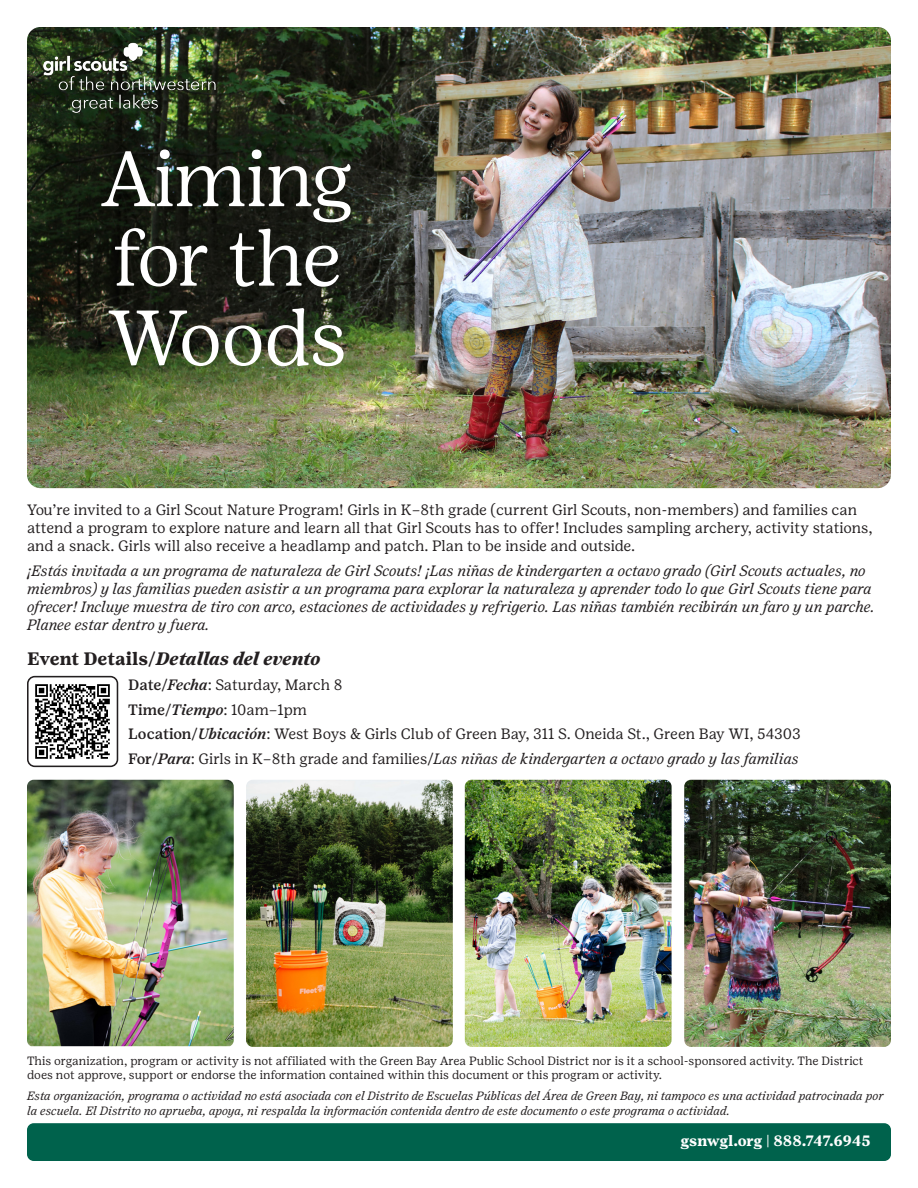
<style>
.page{position:relative;width:918px;height:1188px;background:#fff}
.page>*{position:absolute;margin:0;border:0;box-sizing:border-box;transform-origin:0 0}
.t1{font:300 78px "Girl Scout Display";color:#fff}
.t2{font:italic 700 18px "Girl Scout Text";color:#231f20}
.t3{font:italic 15px/18px "Girl Scout Text";letter-spacing:-.01em;color:#231f20}
.t4{font:15px/18px "Girl Scout Text";letter-spacing:-.005em;color:#231f20}
.t5{font:700 15px "Girl Scout Text";letter-spacing:-.01em;color:#fff}
.t6{font:italic 12px/14.4px "Girl Scout Text";color:#231f20}
.t7{font:12px/14.4px "Girl Scout Text";color:#231f20}
.s1{font-family:"Girl Scout Display";font-weight:300}
.s2{font-style:normal}
.s3{font-weight:500}
.s4{font-weight:500;font-style:italic}
.s5{font-weight:500;font-style:normal}
.s6{font-family:"Girl Scout Display";font-weight:300;font-style:normal}
</style>
<div class="page">
<img style="left:27px;top:27px;width:864px;height:461px">
<img style="left:38px;top:38px;width:181px;height:95px">
<div style="left:27px;top:1123px;width:864px;height:38px;background:#00624c;border-radius:7px"></div>
<img style="left:27px;top:780px;width:207px;height:266px">
<img style="left:246px;top:780px;width:207px;height:267px">
<img style="left:465px;top:780px;width:207px;height:267px">
<img style="left:684px;top:780px;width:207px;height:267px">
<img style="left:28px;top:677px;width:89px;height:89px">
<div style="left:27px;top:676px;width:91px;height:91px;border:2px solid #231f20;border-radius:7px"></div>
<p class="t1" style="left:102px;top:135px;width:252px">Aiming</p>
<p class="t1" style="left:114px;top:214px;width:229px">for the</p>
<p class="t1" style="left:108px;top:294px;width:240px">Woods</p>
<p class="t4" style="left:27px;top:501px;width:847px">You’re invited to a Girl Scout Nature Program! Girls in K<span class="s1">–</span>8th grade (current Girl Scouts, non-members) and families can attend a program to explore nature and learn all that Girl Scouts has to offer! Includes sampling archery, activity stations, and a snack. Girls will also receive a headlamp and patch. Plan to be inside and outside.</p>
<p class="t3" style="left:27px;top:562px;width:849px">¡Estás invitada a un programa de naturaleza de Girl Scouts! ¡Las niñas de kindergarten a octavo grado (Girl Scouts actuales, no miembros) y las familias pueden asistir a un programa para explorar la naturaleza y aprender todo lo que Girl Scouts tiene para ofrecer! Incluye muestra de tiro con arco, estaciones de actividades y refrigerio. Las niñas también recibirán un faro y un parche.<br>Planee estar dentro y fuera.</p>
<p class="t2" style="left:27px;top:648px;width:295px"><span class="s2">Event Details/</span>Detallas del evento</p>
<p class="t4" style="left:128px;top:676px;width:216px"><span class="s3">Date/</span><span class="s4">Fecha</span>: Saturday, March 8</p>
<p class="t4" style="left:128px;top:700px;width:180px"><span class="s3">Time/</span><span class="s4">Tiempo</span>: 10am<span class="s1">–</span>1pm</p>
<p class="t4" style="left:128px;top:725px;width:674px"><span class="s3">Location/</span><span class="s4">Ubicación</span>: West Boys &amp; Girls Club of Green Bay, 311 S. Oneida St., Green Bay WI, 54303</p>
<p class="t3" style="left:128px;top:750px;width:672px"><span class="s5">For/</span><span class="s3">Para</span><span class="s2">: Girls in K</span><span class="s6">–</span><span class="s2">8th grade and families/</span>Las niñas de kindergarten a octavo grado y las familias</p>
<p class="t7" style="left:27px;top:1053px;width:838px">This organization, program or activity is not affiliated with the Green Bay Area Public School District nor is it a school-sponsored activity. The District does not approve, support or endorse the information contained within this document or this program or activity.</p>
<p class="t6" style="left:27px;top:1089px;width:858px">Esta organización, programa o actividad no está asociada con el Distrito de Escuelas Públicas del Área de Green Bay, ni tampoco es una actividad patrocinada por la escuela. El Distrito no aprueba, apoya, ni respalda la información contenida dentro de este documento o este programa o actividad.</p>
<p class="t5" style="left:680px;top:1132px;width:192px">gsnwgl.org | 888.747.6945</p>
</div>
